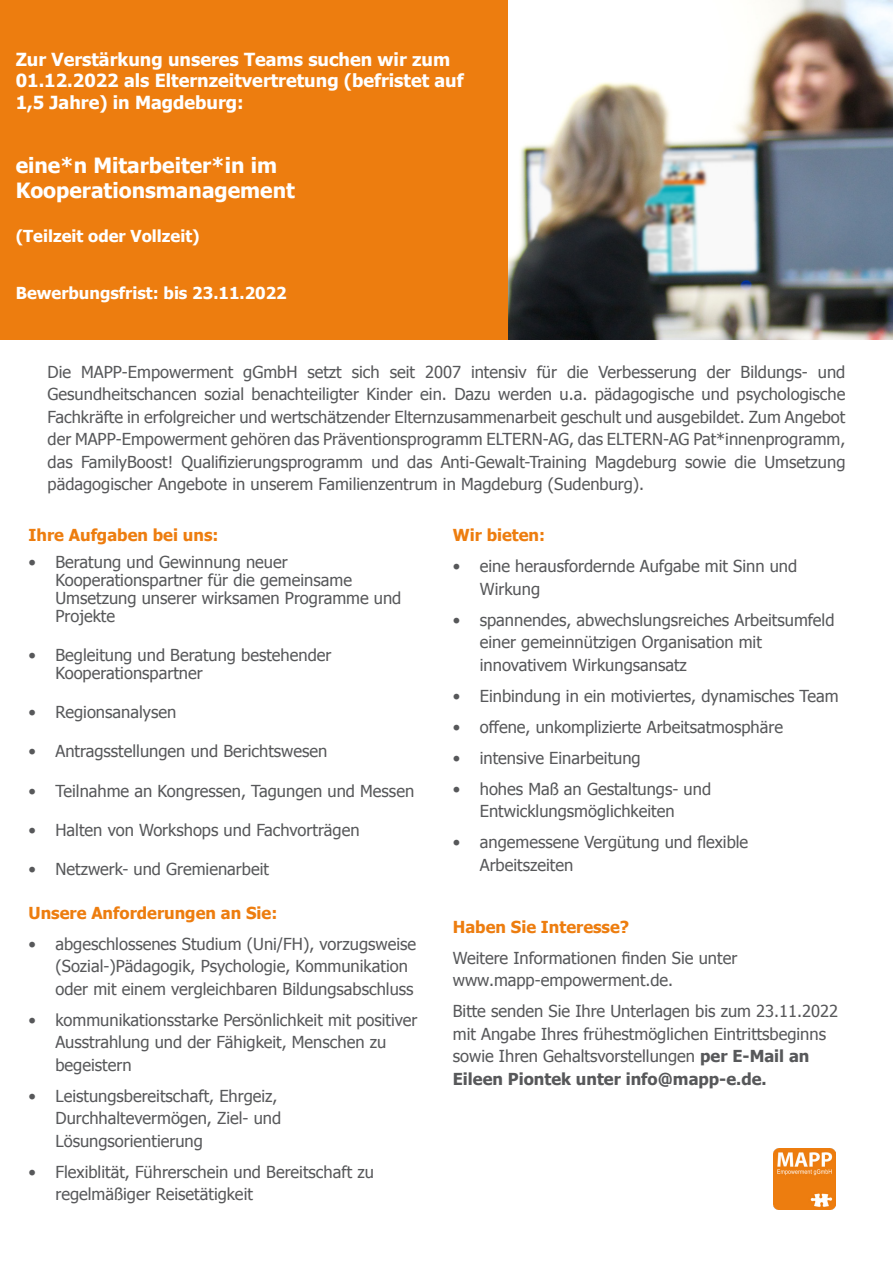
<style>
.page{position:relative;width:893px;height:1263px;background:#fff}
.page>*{position:absolute;margin:0;border:0;box-sizing:border-box;transform-origin:0 0}
.t1{font:700 21px/25.2px "Tahoma";color:#fff}
.t2{font:700 18px/21.6px "Tahoma";color:#fff}
.t3{font:16.5px/22.5px "Tahoma";color:#57585a}
.t4{font:700 16.5px "Tahoma";color:#ed7d0f}
.t5{font:700 16.5px "Tahoma";color:#fff}
.s1{font-weight:700}
</style>
<div class="page">
<img style="left:774px;top:1148px;width:61px;height:61px">
<div style="left:0;top:0;width:893px;height:339px;background:#ed7d0f"></div>
<img style="left:509px;top:0;width:384px;height:339px">
<p class="t2" style="left:16px;top:47px;width:449px">Zur Verstärkung unseres Teams suchen wir zum<br>01.12.2022 als Elternzeitvertretung (befristet auf<br>1,5 Jahre) in Magdeburg:</p>
<p class="t1" style="left:16px;top:151px;width:281px">eine*n Mitarbeiter*in im<br>Kooperationsmanagement</p>
<p class="t5" style="left:16px;top:224px;width:185px">(Teilzeit oder Vollzeit)</p>
<p class="t5" style="left:16px;top:281px;width:272px">Bewerbungsfrist: bis 23.11.2022</p>
<p class="t3" style="left:48px;top:360px;width:799px;text-align:justify">Die MAPP-Empowerment gGmbH setzt sich seit 2007 intensiv für die Verbesserung der Bildungs- und Gesundheitschancen sozial benachteiligter Kinder ein. Dazu werden u.a. pädagogische und psychologische Fachkräfte in erfolgreicher und wertschätzender Elternzusammenarbeit geschult und ausgebildet. Zum Angebot der MAPP-Empowerment gehören das Präventionsprogramm ELTERN-AG, das ELTERN-AG Pat*innenprogramm, das FamilyBoost! Qualifizierungsprogramm und das Anti-Gewalt-Training Magdeburg sowie die Umsetzung pädagogischer Angebote in unserem Familienzentrum in Magdeburg (Sudenburg).</p>
<p class="t4" style="left:28px;top:523px;width:192px">Ihre Aufgaben bei uns:</p>
<p class="t3" style="left:55px;top:552px;width:347px;line-height:18px;text-indent:-27px">• Beratung und Gewinnung neuer<br>Kooperationspartner für die gemeinsame<br>Umsetzung unserer wirksamen Programme und<br>Projekte</p>
<p class="t3" style="left:55px;top:645px;width:277px;line-height:18px;text-indent:-27px">• Begleitung und Beratung bestehender<br>Kooperationspartner</p>
<p class="t3" style="left:28px;top:700px;width:149px">• Regionsanalysen</p>
<p class="t3" style="left:28px;top:739px;width:300px">• Antragsstellungen und Berichtswesen</p>
<p class="t3" style="left:28px;top:778px;width:387px">• Teilnahme an Kongressen, Tagungen und Messen</p>
<p class="t3" style="left:28px;top:818px;width:333px">• Halten von Workshops und Fachvorträgen</p>
<p class="t3" style="left:28px;top:857px;width:242px">• Netzwerk- und Gremienarbeit</p>
<p class="t4" style="left:28px;top:901px;width:250px">Unsere Anforderungen an Sie:</p>
<p class="t3" style="left:55px;top:932px;width:362px;text-indent:-27px">• abgeschlossenes Studium (Uni/FH), vorzugsweise (Sozial-)Pädagogik, Psychologie, Kommunikation oder mit einem vergleichbaren Bildungsabschluss</p>
<p class="t3" style="left:55px;top:1008px;width:364px;text-indent:-27px">• kommunikationsstarke Persönlichkeit mit positiver<br>Ausstrahlung und der Fähigkeit, Menschen zu begeistern</p>
<p class="t3" style="left:55px;top:1084px;width:227px;text-indent:-27px">• Leistungsbereitschaft, Ehrgeiz,<br>Durchhaltevermögen, Ziel- und<br>Lösungsorientierung</p>
<p class="t3" style="left:55px;top:1160px;width:320px;text-indent:-27px">• Flexiblität, Führerschein und Bereitschaft zu regelmäßiger Reisetätigkeit</p>
<p class="t4" style="left:453px;top:523px;width:94px">Wir bieten:</p>
<p class="t3" style="left:480px;top:554px;width:319px;text-indent:-27px">• eine herausfordernde Aufgabe mit Sinn und<br>Wirkung</p>
<p class="t3" style="left:480px;top:607px;width:356px;text-indent:-27px">• spannendes, abwechslungsreiches Arbeitsumfeld einer gemeinnützigen Organisation mit innovativem Wirkungsansatz</p>
<p class="t3" style="left:453px;top:683px;width:387px">• Einbindung in ein motiviertes, dynamisches Team</p>
<p class="t3" style="left:453px;top:714px;width:332px">• offene, unkomplizierte Arbeitsatmosphäre</p>
<p class="t3" style="left:453px;top:745px;width:189px">• intensive Einarbeitung</p>
<p class="t3" style="left:453px;top:776px;width:260px;text-align:center">• hohes Maß an Gestaltungs- und<br>Entwicklungsmöglichkeiten</p>
<p class="t3" style="left:480px;top:830px;width:270px;text-indent:-27px">• angemessene Vergütung und flexible<br>Arbeitszeiten</p>
<p class="t4" style="left:453px;top:915px;width:178px">Haben Sie Interesse?</p>
<p class="t3" style="left:453px;top:945px;width:286px">Weitere Informationen finden Sie unter</p>
<p class="t3" style="left:453px;top:968px;width:222px">www.mapp-empowerment.de.</p>
<p class="t3" style="left:453px;top:999px;width:387px">Bitte senden Sie Ihre Unterlagen bis zum 23.11.2022 mit Angabe Ihres frühestmöglichen Eintrittsbeginns sowie Ihren Gehaltsvorstellungen <span class="s1">per E-Mail an Eileen Piontek unter info@mapp-e.de.</span></p>
</div>
